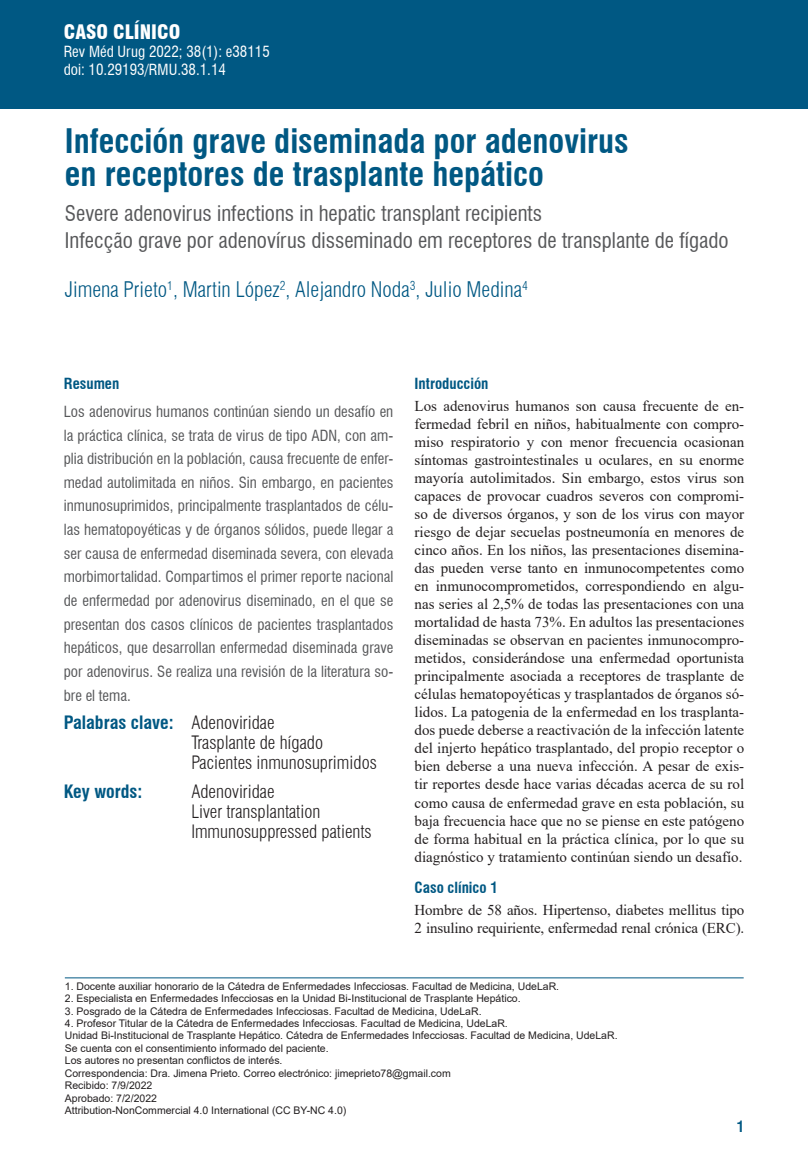
<style>
.page{position:relative;width:808px;height:1170px;background:#fff}
.page>*{position:absolute;margin:0;border:0;box-sizing:border-box;transform-origin:0 0}
.TIT{font:700 condensed 33px/33.8px "Swiss 721 BT";color:#005883}
.tit_2{font:condensed 21px "Swiss 721 BT";color:#57585a}
.autor{font:300 condensed 21px "Swiss 721 BT";color:#005883}
.nota_al_pie{font:900 condensed 19.5px "Swiss 721 BT";color:#fff}
.palabras_clave{font:300 condensed 18px/20px "Swiss 721 BT";color:#231f20}
.palabras_clave-2{font:700 condensed 18px "Swiss 721 BT";color:#005883}
.primer{font:15px/18px "Times New Roman";letter-spacing:-.01em;color:#231f20;text-align:justify}
.copete{font:condensed 15px/23.7px "Swiss 721 BT";color:#57585a;text-align:justify}
.nota_al_pie-2{font:condensed 15px/18px "Swiss 721 BT";color:#fff}
.sub_1{font:700 condensed 15px "Swiss 721 BT";color:#005883}
.nota_al_pie-3{font:10.5px "Arial";color:#231f20}
.s1{font-weight:700;color:#005883}
</style>
<div class="page">
<div style="left:0;top:0;width:808px;height:108px;background:#005883"></div>
<hr style="left:65px;top:977px;width:679px;height:1px;background:#005883">
<p class="nota_al_pie" style="left:64px;top:20px;width:118px">CASO CLÍNICO</p>
<p class="nota_al_pie-2" style="left:64px;top:42px;width:208px">Rev Méd Urug 2022; 38(1): e38115 doi: 10.29193/RMU.38.1.14</p>
<p class="TIT" style="left:65px;top:124px;width:565px">Infección grave diseminada por adenovirus en receptores de trasplante hepático</p>
<p class="tit_2" style="left:65px;top:200px;width:479px">Severe adenovirus infections in hepatic transplant recipients</p>
<p class="tit_2" style="left:65px;top:227px;width:665px">Infecção grave por adenovírus disseminado em receptores de transplante de fígado</p>
<p class="autor" style="left:65px;top:277px;width:464px">Jimena Prieto<sup>1</sup>, Martin López<sup>2</sup>, Alejandro Noda<sup>3</sup>, Julio Medina<sup>4</sup></p>
<p class="sub_1" style="left:64px;top:374px;width:57px">Resumen</p>
<p class="copete" style="left:64px;top:399px;width:331px">Los adenovirus humanos continúan siendo un desafío en la práctica clínica, se trata de virus de tipo ADN, con am&shy;plia distribución en la población, causa frecuente de enfer&shy;medad autolimitada en niños. Sin embargo, en pacientes inmunosuprimidos, principalmente trasplantados de célu&shy;las hematopoyéticas y de órganos sólidos, puede llegar a ser causa de enfermedad diseminada severa, con elevada morbimortalidad. Compartimos el primer reporte nacional de enfermedad por adenovirus diseminado, en el que se presentan dos casos clínicos de pacientes trasplantados hepáticos, que desarrollan enfermedad diseminada grave por adenovirus. Se realiza una revisión de la literatura so&shy;bre el tema.</p>
<p class="palabras_clave" style="left:191px;top:712px;width:187px;text-indent:-128px"><span class="s1">Palabras clave:</span> Adenoviridae<br>Trasplante de hígado<br>Pacientes inmunosuprimidos</p>
<p class="palabras_clave-2" style="left:64px;top:780px;width:80px">Key words:</p>
<p class="palabras_clave" style="left:191px;top:781px;width:182px">Adenoviridae<br>Liver transplantation<br>Immunosuppressed patients</p>
<p class="sub_1" style="left:415px;top:374px;width:75px">Introducción</p>
<p class="primer" style="left:415px;top:397px;width:331px">Los adenovirus humanos son causa frecuente de en&shy;fermedad febril en niños, habitualmente con compro&shy;miso respiratorio y con menor frecuencia ocasionan síntomas gastrointestinales u oculares, en su enorme mayoría autolimitados. Sin embargo, estos virus son capaces de provocar cuadros severos con compromi&shy;so de diversos órganos, y son de los virus con mayor riesgo de dejar secuelas postneumonía en menores de cinco años. En los niños, las presentaciones disemina&shy;das pueden verse tanto en inmunocompetentes como en inmunocomprometidos, correspondiendo en algu&shy;nas series al 2,5% de todas las presentaciones con una mortalidad de hasta 73%. En adultos las presentaciones diseminadas se observan en pacientes inmunocompro&shy;metidos, considerándose una enfermedad oportunista principalmente asociada a receptores de trasplante de células hematopoyéticas y trasplantados de órganos só&shy;lidos. La patogenia de la enfermedad en los trasplanta&shy;dos puede deberse a reactivación de la infección latente del injerto hepático trasplantado, del propio receptor o bien deberse a una nueva infección. A pesar de exis&shy;tir reportes desde hace varias décadas acerca de su rol como causa de enfermedad grave en esta población, su baja frecuencia hace que no se piense en este patógeno de forma habitual en la práctica clínica, por lo que su diagnóstico y tratamiento continúan siendo un desafío.</p>
<p class="sub_1" style="left:415px;top:878px;width:85px">Caso clínico 1</p>
<p class="primer" style="left:415px;top:900px;width:331px">Hombre de 58 años. Hipertenso, diabetes mellitus tipo<br>2 insulino requiriente, enfermedad renal crónica (ERC).</p>
<p class="nota_al_pie-3" style="left:65px;top:978px;width:496px">1. Docente auxiliar honorario de la Cátedra de Enfermedades Infecciosas. Facultad de Medicina, UdeLaR.</p>
<p class="nota_al_pie-3" style="left:65px;top:991px;width:457px">2. Especialista en Enfermedades Infecciosas en la Unidad Bi-Institucional de Trasplante Hepático.</p>
<p class="nota_al_pie-3" style="left:65px;top:1003px;width:418px">3. Posgrado de la Cátedra de Enfermedades Infecciosas. Facultad de Medicina, UdeLaR.</p>
<p class="nota_al_pie-3" style="left:65px;top:1015px;width:444px">4. Profesor Titular de la Cátedra de Enfermedades Infecciosas. Facultad de Medicina, UdeLaR.</p>
<p class="nota_al_pie-3" style="left:65px;top:1028px;width:554px">Unidad Bi-Institucional de Trasplante Hepático. Cátedra de Enfermedades Infecciosas. Facultad de Medicina, UdeLaR.</p>
<p class="nota_al_pie-3" style="left:65px;top:1040px;width:265px">Se cuenta con el consentimiento informado del paciente.</p>
<p class="nota_al_pie-3" style="left:65px;top:1053px;width:219px">Los autores no presentan conflictos de interés.</p>
<p class="nota_al_pie-3" style="left:65px;top:1065px;width:387px">Correspondencia: Dra. Jimena Prieto. Correo electrónico: jimeprieto78@gmail.com</p>
<p class="nota_al_pie-3" style="left:65px;top:1078px;width:89px">Recibido: 7/9/2022</p>
<p class="nota_al_pie-3" style="left:65px;top:1090px;width:94px">Aprobado: 7/2/2022</p>
<p class="nota_al_pie-3" style="left:65px;top:1103px;width:283px">Attribution-NonCommercial 4.0 International (CC BY-NC 4.0)</p>
<p class="sub_1" style="left:737px;top:1116px;width:9px">1</p>
</div>
